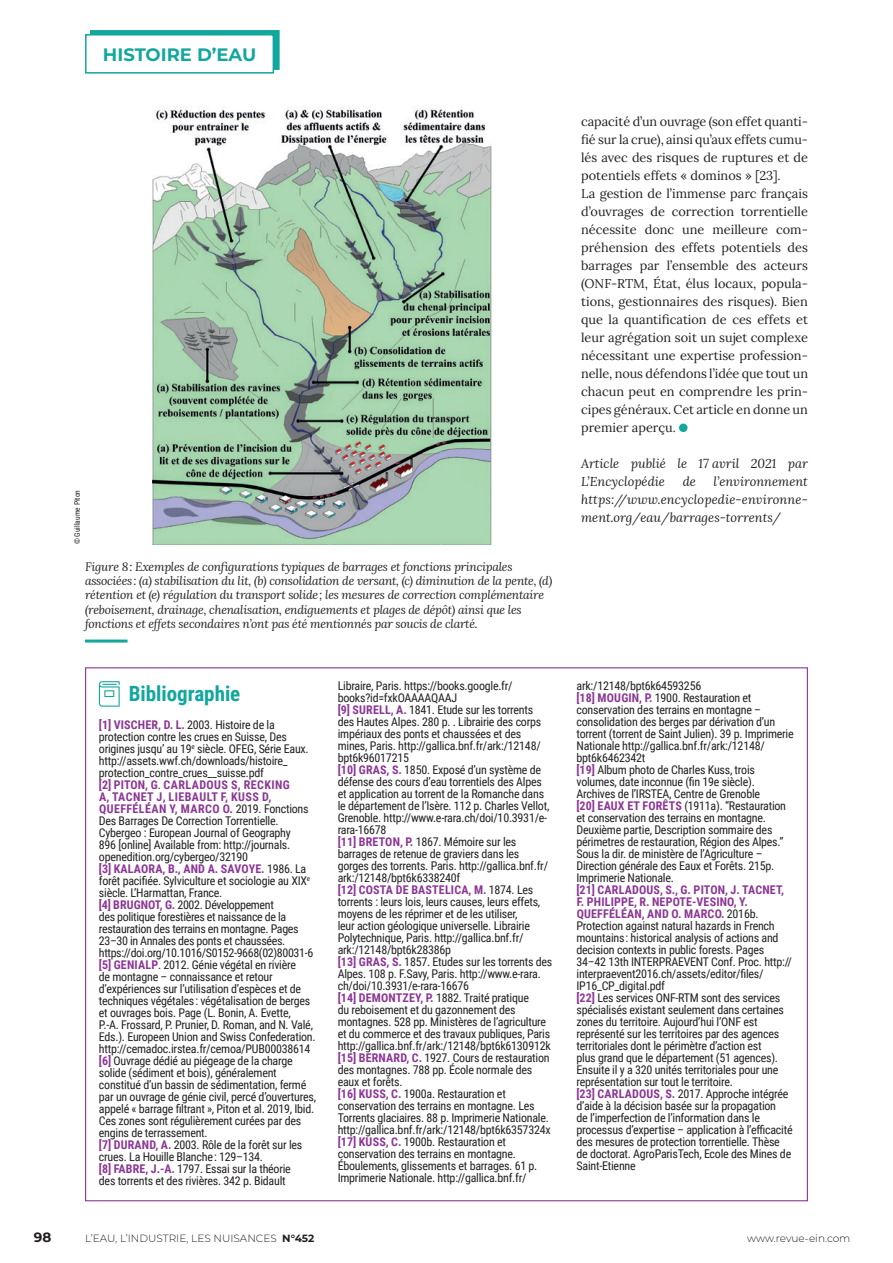
<style>
.page{position:relative;width:893px;height:1263px;background:#fff}
.page>*{position:absolute;margin:0;border:0;box-sizing:border-box;transform-origin:0 0}
.t1{font:700 21px "Roboto Condensed";color:#12a79d}
.t2{font:700 18px "Montserrat";color:#12a79d}
.t3{font:700 13.5px "Montserrat";color:#231f20}
.Texte_courant_-_Hist{font:12.75px/18px "Lora";color:#231f20;text-align:justify}
.Texte_courant_-_Hist-2{font:italic 12.75px/18px "Lora";color:#231f20}
.Bibliographie{font:12px/12px "Roboto Condensed";letter-spacing:-.02em;color:#231f20}
.Légende_photo{font:italic 12px/14.4px "Lora";letter-spacing:-.02em;color:#231f20}
.t4{font:300 10.5px "Montserrat";color:#231f20}
.Copyright{font:7.5px "Roboto Condensed";color:#231f20}
.s1{font-weight:700;color:#8b3795}
.s2{font-weight:700}
</style>
<div class="page">
<div style="left:90px;top:30px;width:189px;height:40px;background:#12a79d"></div>
<div style="left:86px;top:35px;width:187px;height:38px;background:#fff"></div>
<div style="left:85px;top:34px;width:189px;height:40px;border:2px solid #12a79d"></div>
<div style="left:679px;top:423px;width:8px;height:9px;background:#12a79d;border-radius:50%"></div>
<img style="left:152px;top:106px;width:340px;height:439px">
<hr style="left:85px;top:639px;width:43px;height:3px;background:#12a79d">
<svg style="left:99px;top:681px;width:21px;height:26px"></svg>
<h2 class="t2" style="left:103px;top:42px;width:155px">HISTOIRE D’EAU</h2>
<p class="Copyright" style="left:72px;top:544px;width:56px;rotate:-90deg">© Guillaume Piton</p>
<p class="Légende_photo" style="left:85px;top:559px;width:469px">Figure 8: Exemples de configurations typiques de barrages et fonctions principales associées: (a) stabilisation du lit, (b) consolidation de versant, (c) diminution de la pente, (d) rétention et (e) régulation du transport solide; les mesures de correction complémentaire (reboisement, drainage, chenalisation, endiguements et plages de dépôt) ainsi que les fonctions et effets secondaires n’ont pas été mentionnés par soucis de clarté.</p>
<p class="t1" style="left:129px;top:678px;width:113px">Bibliographie</p>
<p class="Bibliographie" style="left:99px;top:718px;width:211px"><span class="s1">[1] VISCHER, D. L.</span> 2003. Histoire de la protection contre les crues en Suisse, Des origines jusqu’ au 19<sup>e</sup> siècle. OFEG, Série Eaux. http://assets.wwf.ch/downloads/histoire_ protection_contre_crues__suisse.pdf</p>
<p class="Bibliographie" style="left:99px;top:778px;width:211px"><span class="s1">[2] PITON, G</span>. <span class="s1">CARLADOUS S, RECKING<br>A, TACNET J, LIEBAULT F, KUSS D, QUEFFÉLÉAN Y, MARCO O.</span> 2019. Fonctions Des Barrages De Correction Torrentielle.<br>Cybergeo : European Journal of Geography 896 [online] Available from: http://journals. openedition.org/cybergeo/32190</p>
<p class="Bibliographie" style="left:99px;top:862px;width:213px"><span class="s1">[3] KALAORA, B., AND A. SAVOYE.</span> 1986. La forêt pacifiée. Sylviculture et sociologie au XIX<sup>e </sup>siècle. L’Harmattan, France.</p>
<p class="Bibliographie" style="left:99px;top:898px;width:216px"><span class="s1">[4] BRUGNOT, G.</span> 2002. Développement<br>des politique forestières et naissance de la restauration des terrains en montagne. Pages 23–30 in Annales des ponts et chaussées. https://doi.org/10.1016/S0152-9668(02)80031-6</p>
<p class="Bibliographie" style="left:99px;top:958px;width:218px"><span class="s1">[5] GENIALP</span>. 2012. Génie végétal en rivière<br>de montagne – connaissance et retour d’expériences sur l’utilisation d’espèces et de techniques végétales : végétalisation de berges et ouvrages bois. Page (L. Bonin, A. Evette,<br>P.-A. Frossard, P. Prunier, D. Roman, and N. Valé, Eds.). Europeen Union and Swiss Confederation. http://cemadoc.irstea.fr/cemoa/PUB00038614</p>
<p class="Bibliographie" style="left:99px;top:1054px;width:219px"><span class="s1">[6]</span> Ouvrage dédié au piégeage de la charge solide (sédiment et bois), généralement constitué d’un bassin de sédimentation, fermé par un ouvrage de génie civil, percé d’ouvertures, appelé « barrage filtrant », Piton et al. 2019, Ibid.<br>Ces zones sont régulièrement curées par des engins de terrassement.</p>
<p class="Bibliographie" style="left:99px;top:1138px;width:205px"><span class="s1">[7] DURAND, A.</span> 2003. Rôle de la forêt sur les crues. La Houille Blanche : 129–134.</p>
<p class="Bibliographie" style="left:99px;top:1162px;width:193px"><span class="s1">[8] FABRE, J.-A.</span> 1797. Essai sur la théorie des torrents et des rivières. 342 p. Bidault</p>
<p class="Bibliographie" style="left:338px;top:679px;width:176px">Libraire, Paris. https://books.google.fr/ books?id=fxkOAAAAQAAJ</p>
<p class="Bibliographie" style="left:338px;top:703px;width:205px"><span class="s1">[9] SURELL, A.</span> 1841. Etude sur les torrents des Hautes Alpes. 280 p. . Librairie des corps impériaux des ponts et chaussées et des mines, Paris. http://gallica.bnf.fr/ark:/12148/ bpt6k96017215</p>
<p class="Bibliographie" style="left:338px;top:763px;width:213px"><span class="s1">[10] GRAS, S.</span> 1850. Exposé d’un système de défense des cours d’eau torrentiels des Alpes et application au torrent de la Romanche dans le département de l’Isère. 112 p. Charles Vellot, Grenoble. http://www.e-rara.ch/doi/10.3931/e&shy;rara-16678</p>
<p class="Bibliographie" style="left:338px;top:835px;width:212px"><span class="s1">[11] BRETON, P.</span> 1867. Mémoire sur les barrages de retenue de graviers dans les gorges des torrents. Paris. http://gallica.bnf.fr/ ark:/12148/bpt6k6338240f</p>
<p class="Bibliographie" style="left:338px;top:883px;width:204px"><span class="s1">[12] COSTA DE BASTELICA, M.</span> 1874. Les torrents : leurs lois, leurs causes, leurs effets, moyens de les réprimer et de les utiliser,<br>leur action géologique universelle. Librairie Polytechnique, Paris. http://gallica.bnf.fr/ ark:/12148/bpt6k28386p</p>
<p class="Bibliographie" style="left:338px;top:955px;width:216px"><span class="s1">[13] GRAS, S.</span> 1857. Etudes sur les torrents des<br>Alpes. 108 p. F.Savy, Paris. http://www.e-rara. ch/doi/10.3931/e-rara-16676</p>
<p class="Bibliographie" style="left:338px;top:991px;width:215px"><span class="s1">[14] DEMONTZEY, P.</span> 1882. Traité pratique<br>du reboisement et du gazonnement des montagnes. 528 pp. Ministères de l’agriculture et du commerce et des travaux publiques, Paris http://gallica.bnf.fr/ark:/12148/bpt6k6130912k</p>
<p class="Bibliographie" style="left:338px;top:1051px;width:213px"><span class="s1">[15] BERNARD, C.</span> 1927. Cours de restauration des montagnes. 788 pp. École normale des eaux et forêts.</p>
<p class="Bibliographie" style="left:338px;top:1087px;width:214px"><span class="s1">[16] KUSS, C.</span> 1900a. Restauration et conservation des terrains en montagne. Les Torrents glaciaires. 88 p. Imprimerie Nationale. http://gallica.bnf.fr/ark:/12148/bpt6k6357324x</p>
<p class="Bibliographie" style="left:338px;top:1135px;width:201px"><span class="s1">[17] KUSS, C.</span> 1900b. Restauration et conservation des terrains en montagne.<br>Éboulements, glissements et barrages. 61 p.<br>Imprimerie Nationale. http://gallica.bnf.fr/</p>
<p class="Texte_courant_-_Hist" style="left:581px;top:112px;width:228px">capacité d’un ouvrage (son effet quanti&shy;fié sur la crue), ainsi qu’aux effets cumu&shy;lés avec des risques de ruptures et de potentiels effets « dominos » [23].</p>
<p class="Texte_courant_-_Hist" style="left:581px;top:184px;width:228px">La gestion de l’immense parc français d’ouvrages de correction torrentielle nécessite donc une meilleure com&shy;préhension des effets potentiels des barrages par l’ensemble des acteurs (ONF-RTM, État, élus locaux, popula&shy;tions, gestionnaires des risques). Bien que la quantification de ces effets et leur agrégation soit un sujet complexe nécessitant une expertise profession&shy;nelle, nous défendons l’idée que tout un chacun peut en comprendre les prin&shy;cipes généraux. Cet article en donne un premier aperçu.</p>
<p class="Texte_courant_-_Hist-2" style="left:581px;top:454px;width:228px">Article publié le 17 avril 2021 par<br>L’Encyclopédie</p>
<p class="Texte_courant_-_Hist-2" style="left:581px;top:472px;width:228px;text-align:justify;text-indent:132px">l’environnement https://www.encyclopedie-environne&shy;ment.org/eau/barrages-torrents/</p>
<p class="Texte_courant_-_Hist-2" style="left:683px;top:472px;width:15px">de</p>
<p class="Bibliographie" style="left:576px;top:679px;width:126px">ark:/12148/bpt6k64593256</p>
<p class="Bibliographie" style="left:576px;top:691px;width:219px"><span class="s1">[18] MOUGIN, P.</span> 1900. Restauration et conservation des terrains en montagne – consolidation des berges par dérivation d’un torrent (torrent de Saint Julien). 39 p. Imprimerie Nationale http://gallica.bnf.fr/ark:/12148/ bpt6k6462342t</p>
<p class="Bibliographie" style="left:576px;top:763px;width:185px"><span class="s1">[19]</span> Album photo de Charles Kuss, trois volumes, date inconnue (fin 19e siècle).<br>Archives de l’IRSTEA, Centre de Grenoble</p>
<p class="Bibliographie" style="left:576px;top:799px;width:211px"><span class="s1">[20] EAUX ET FORÊTS</span> (1911a). “Restauration et conservation des terrains en montagne.<br>Deuxième partie, Description sommaire des périmetres de restauration, Région des Alpes.” Sous la dir. de ministère de l’Agriculture – Direction générale des Eaux et Forêts. 215p.<br>Imprimerie Nationale.</p>
<p class="Bibliographie" style="left:576px;top:883px;width:217px"><span class="s1">[21] CARLADOUS, S., G. PITON, J. TACNET, F. PHILIPPE, R. NEPOTE-VESINO, Y.<br>QUEFFÉLÉAN, AND O. MARCO.</span> 2016b.<br>Protection against natural hazards in French mountains : historical analysis of actions and decision contexts in public forests. Pages 34–42 13th INTERPRAEVENT Conf. Proc. http:// interpraevent2016.ch/assets/editor/files/ IP16_CP_digital.pdf</p>
<p class="Bibliographie" style="left:576px;top:991px;width:209px"><span class="s1">[22]</span> Les services ONF-RTM sont des services spécialisés existant seulement dans certaines zones du territoire. Aujourd’hui l’ONF est représenté sur les territoires par des agences territoriales dont le périmètre d’action est<br>plus grand que le département (51 agences).<br>Ensuite il y a 320 unités territoriales pour une représentation sur tout le territoire.</p>
<p class="Bibliographie" style="left:576px;top:1087px;width:218px"><span class="s1">[23] CARLADOUS, S.</span> 2017. Approche intégrée d’aide à la décision basée sur la propagation<br>de l’imperfection de l’information dans le processus d’expertise – application à l’efficacité des mesures de protection torrentielle. Thèse de doctorat. AgroParisTech, Ecole des Mines de Saint-Etienne</p>
<p class="t3" style="left:34px;top:1227px;width:19px">98</p>
<p class="t4" style="left:85px;top:1231px;width:231px">L’EAU, L’INDUSTRIE, LES NUISANCES <span class="s2">N°452</span></p>
<p class="t4" style="left:747px;top:1231px;width:105px">www.revue-ein.com</p>
</div>
